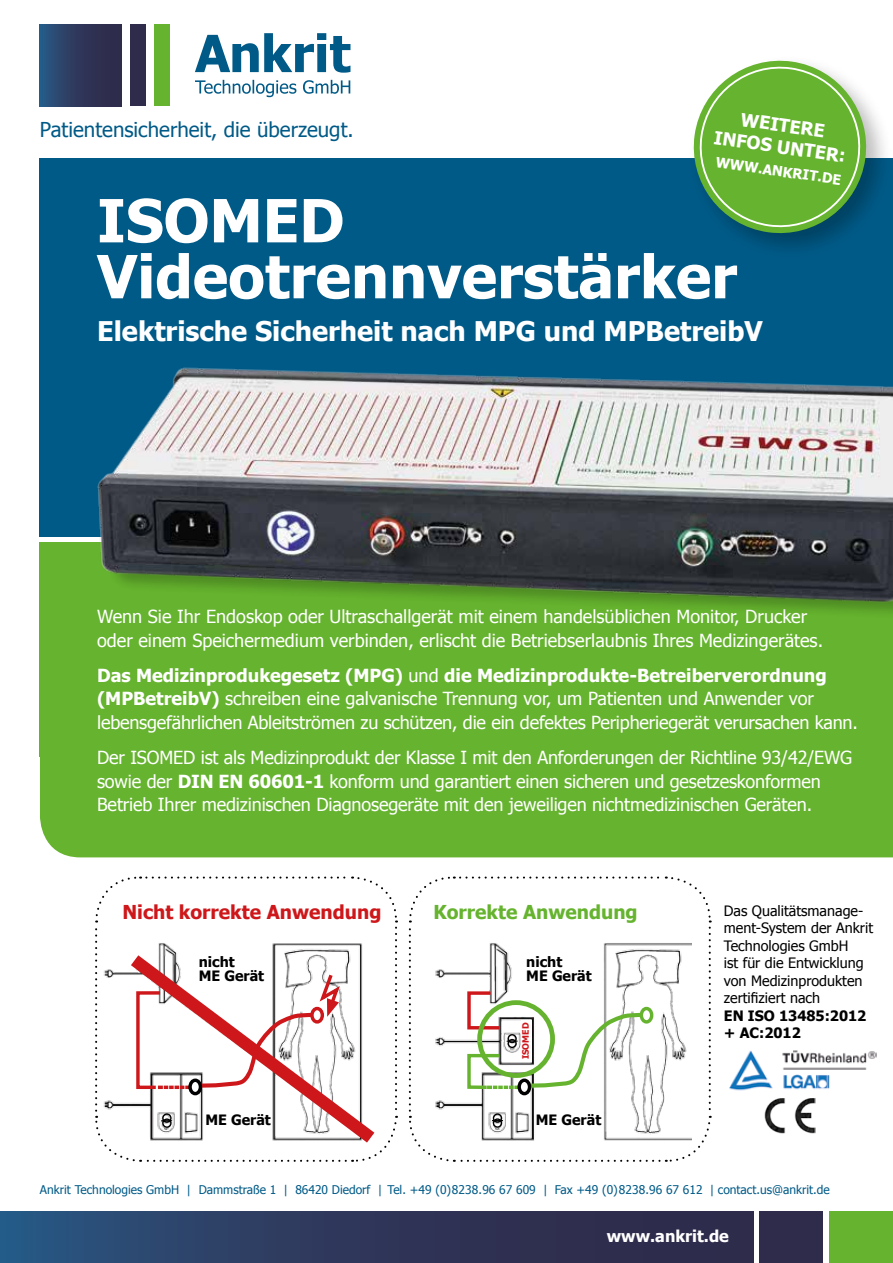
<style>
.page{position:relative;width:893px;height:1263px;background:#fff}
.page>*{position:absolute;margin:0;border:0;box-sizing:border-box;transform-origin:0 0}
.t1{font:700 59.55px/55.9px "Tahoma";color:#fff}
.t2{font:700 27.15px "Tahoma";color:#fff}
.t3{font:20.55px "Tahoma";color:#005a87}
.t4{font:700 19.2px "Tahoma";color:#cd171a}
.t5{font:700 19.2px "Tahoma";color:#65b32e}
.t6{font:18px/23.9px "Tahoma";letter-spacing:-.01em;color:#fff}
.t7{font:700 18px/21.8px "Tahoma";color:#fff;text-align:center}
.t8{font:700 16.2px "Tahoma";color:#fff}
.t9{font:14.25px/17.5px "Tahoma";color:#000}
.t10{font:700 14.25px/14.9px "Tahoma";color:#000}
.t11{font:700 13.95px "Tahoma";color:#fff}
.t12{font:12px "Tahoma";color:#005a87}
.t13{font:700 8.85px "Tahoma";color:#cd171a}
.s1{font-weight:700}
</style>
<div class="page">
<div style="left:40px;top:757px;width:192px;height:100px;background:#65b32e"></div>
<div style="left:40px;top:158px;width:853px;height:378px;background:#005a87"></div>
<div style="left:688px;top:55px;width:205px;height:205px;background:#000;opacity:.27"></div>
<svg style="left:688px;top:55px;width:184px;height:184px"></svg>
<div style="left:130px;top:24px;width:16px;height:82px;background:#2e2b4b"></div>
<div style="left:40px;top:24px;width:82px;height:82px;background:linear-gradient(to right,#2a527d,#302442)"></div>
<div style="left:154px;top:24px;width:15px;height:82px;background:#65b32e"></div>
<svg style="left:195px;top:33px;width:155px;height:40px"></svg>
<svg style="left:195px;top:80px;width:155px;height:17px"></svg>
<img style="left:765px;top:1098px;width:50px;height:35px">
<div style="left:232px;top:542px;width:661px;height:315px;background:#65b32e"></div>
<div style="left:40px;top:542px;width:853px;height:215px;background:#65b32e"></div>
<img style="left:51px;top:367px;width:842px;height:246px">
<img style="left:729px;top:1050px;width:147px;height:41px">
<svg style="left:95px;top:876px;width:303px;height:286px"></svg>
<svg style="left:408px;top:876px;width:304px;height:286px"></svg>
<div style="left:829px;top:1212px;width:64px;height:51px;background:#65b32e"></div>
<div style="left:759px;top:1212px;width:64px;height:51px;background:#2e2b4b"></div>
<div style="left:0;top:1212px;width:753px;height:51px;background:linear-gradient(to right,#2a517c,#302341)"></div>
<p class="t3" style="left:40px;top:116px;width:315px">Patientensicherheit, die überzeugt.</p>
<p class="t7" style="left:719px;top:104px;width:134px;rotate:8deg">WEITERE<br>INFOS UNTER:</p>
<p class="t11" style="left:717px;top:153px;width:128px;rotate:8deg">WWW.ANKRIT.DE</p>
<h1 class="t1" style="left:97px;top:191px;width:641px">ISOMED<br>Videotrennverstärker</h1>
<h2 class="t2" style="left:97px;top:314px;width:667px">Elektrische Sicherheit nach MPG und MPBetreibV</h2>
<p class="t6" style="left:97px;top:604px;width:727px">Wenn Sie Ihr Endoskop oder Ultraschallgerät mit einem handelsüblichen Monitor, Drucker oder einem Speichermedium verbinden, erlischt die Betriebserlaubnis Ihres Medizingerätes.</p>
<p class="t6" style="left:97px;top:662px;width:762px"><span class="s1">Das Medizinprodukegesetz (MPG)</span> und <span class="s1">die Medizinprodukte-Betreiberverordnung (MPBetreibV)</span> schreiben eine galvanische Trennung vor, um Patienten und Anwender vor lebensgefährlichen Ableitströmen zu schützen, die ein defektes Peripheriegerät verursachen kann.</p>
<p class="t6" style="left:97px;top:745px;width:757px">Der ISOMED ist als Medizinprodukt der Klasse I mit den Anforderungen der Richtline 93/42/EWG sowie der <span class="s1">DIN EN 60601-1</span> konform und garantiert einen sicheren und gesetzeskonformen<br>Betrieb Ihrer medizinischen Diagnosegeräte mit den jeweiligen nichtmedizinischen Geräten.</p>
<p class="t4" style="left:122px;top:899px;width:260px">Nicht korrekte Anwendung</p>
<p class="t5" style="left:433px;top:899px;width:206px">Korrekte Anwendung</p>
<p class="t10" style="left:199px;top:953px;width:67px">nicht<br>ME Gerät</p>
<p class="t10" style="left:526px;top:953px;width:67px">nicht<br>ME Gerät</p>
<p class="t13" style="left:520px;top:1059px;width:38px;rotate:-90deg">ISOMED</p>
<p class="t10" style="left:205px;top:1112px;width:67px">ME Gerät</p>
<p class="t10" style="left:536px;top:1112px;width:67px">ME Gerät</p>
<p class="t9" style="left:724px;top:901px;width:151px">Das Qualitätsmanage&shy;ment-System der Ankrit<br>Technologies GmbH<br>ist für die Entwicklung von Medizinprodukten zertifiziert nach</p>
<p class="t10" style="left:724px;top:1006px;width:144px;line-height:17.5px">EN ISO 13485:2012 + AC:2012</p>
<p class="t12" style="left:40px;top:1182px;width:791px">Ankrit Technologies GmbH | Dammstraße 1 | 86420 Diedorf | Tel. +49 (0)8238.96 67 609 | Fax +49 (0)8238.96 67 612 | contact.us@ankrit.de</p>
<p class="t8" style="left:607px;top:1226px;width:124px">www.ankrit.de</p>
</div>
